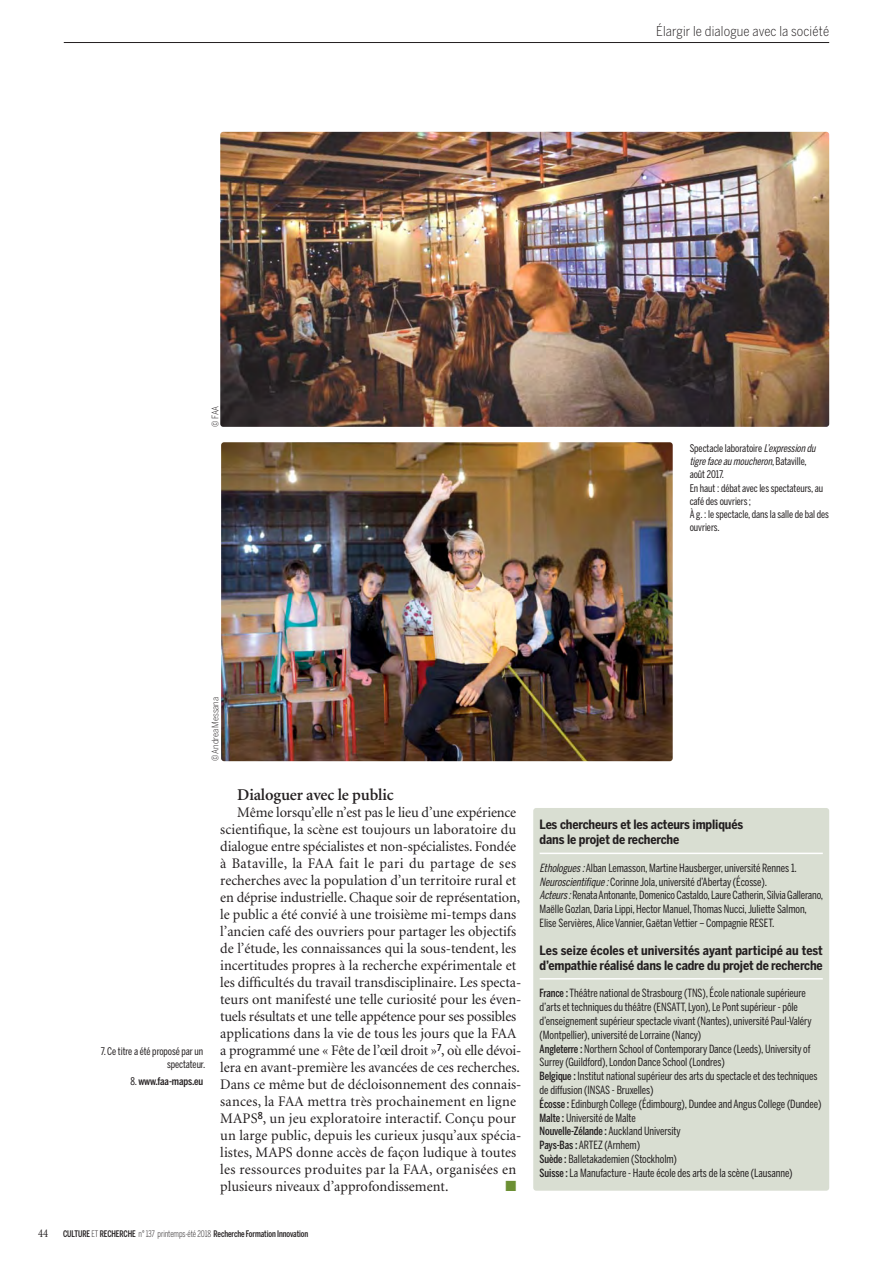
<style>
.page{position:relative;width:893px;height:1263px;background:#fff}
.page>*{position:absolute;margin:0;border:0;box-sizing:border-box;transform-origin:0 0}
.t1{font:600 16.5px "Minion";letter-spacing:-.01em;color:#231f20}
.t2{font:14.7px/17px "Minion";color:#231f20}
.t3{font:14.7px "Zapf Dingbats";color:#6c9034}
.t4{font:300 13.5px "Benton Sans Cond";letter-spacing:.01em;color:#231f20}
.t5{font:700 12.75px/14.9px "Benton Sans Cond";letter-spacing:-.01em;color:#231f20}
.t6{font:11.25px/13.8px "Benton Sans Comp";letter-spacing:-.005em;color:#231f20}
.t7{font:10.5px/13.2px "Benton Sans Comp";letter-spacing:-.005em;color:#231f20;text-align:right}
.t8{font:500 10.5px "Benton Sans Comp";letter-spacing:-.01em;color:#231f20;scale:1.05 1}
.t9{font:500 9px "Benton Sans Comp";letter-spacing:-.01em;color:#231f20}
.t10{font:300 9px "Benton Sans Cond";letter-spacing:-.005em;color:#231f20}
.s1{font-style:italic}
.s2{font-weight:400}
.s3{font-family:"Minion";font-weight:400;font-stretch:condensed;font-size:12px}
.s4{font-weight:300}
.s5{font-weight:500}
</style>
<div class="page">
<hr style="left:64px;top:42px;width:765px;height:1px;background:#231f20">
<img style="left:220px;top:132px;width:609px;height:295px;border-radius:3px">
<div style="left:533px;top:808px;width:296px;height:383px;background:#d9ded2;border-radius:3px"></div>
<hr style="left:540px;top:853px;width:283px;height:1px;background:#fff">
<hr style="left:540px;top:978px;width:283px;height:1px;background:#fff">
<img style="left:221px;top:442px;width:452px;height:319px;border-radius:3px">
<p class="t4" style="left:656px;top:26px;width:175px">Élargir le dialogue avec la société</p>
<p class="t10" style="left:212px;top:427px;width:23px;rotate:-90deg">© FAA</p>
<p class="t7" style="left:690px;top:443px;width:141px;text-align:left">Spectacle laboratoire <span class="s1">L’expression du tigre face au moucheron</span>, B a t a v i l l e ,<br>août 2017.<br>En haut : débat avec les spectateurs, au café des ouvriers ;<br>À g. : le spectacle, dans la salle de bal des ouvriers.</p>
<p class="t10" style="left:212px;top:761px;width:65px;rotate:-90deg">© Andrea Messana</p>
<p class="t7" style="left:101px;top:1045px;width:106px">7. Ce titre a été proposé par un spectateur.</p>
<p class="t8" style="left:130px;top:1077px;width:71px"><span class="s2">8.</span> www.faa-maps.eu</p>
<p class="t1" style="left:237px;top:788px;width:158px">Dialoguer avec le public</p>
<p class="t2" style="left:220px;top:804px;width:303px;text-indent:17px">Même lorsqu’elle n’est pas le lieu d’une expérience scientifique, la scène est toujours un laboratoire du dialogue entre spécialistes et non-spécialistes. Fondée à Bataville, la FAA fait le pari du partage de ses recherches avec la population d’un territoire rural et en déprise industrielle. Chaque soir de représentation, le public a été convié à une troisième mi-temps dans l’ancien café des ouvriers pour partager les objectifs de l’étude, les connaissances qui la sous-tendent, les incertitudes propres à la recherche expérimentale et les difficultés du travail transdisciplinaire. Les specta&shy;teurs ont manifesté une telle curiosité pour les éven&shy;tuels résultats et une telle appétence pour ses possibles applications dans la vie de tous les jours que la FAA a programmé une « Fête de l’œil droit »<sup>7</sup>, où elle dévoi&shy;lera en avant-première les avancées de ces recherches.<br>Dans ce même but de décloisonnement des connais&shy;sances, la FAA mettra très prochainement en ligne MAPS<sup>8</sup>, un jeu exploratoire interactif. Conçu pour un large public, depuis les curieux jusqu’aux spécia&shy;listes, MAPS donne accès de façon ludique à toutes les ressources produites par la FAA, organisées en plusieurs niveaux d’approfondissement.</p>
<p class="t3" style="left:505px;top:1179px;width:12px">■</p>
<p class="t9" style="left:38px;top:1231px;width:272px"><span class="s3">44</span> CULTURE <span class="s4">ET</span> RECHERCHE <span class="s4">n° 137 printemps-été 2018</span> Recherche Formation Innovation</p>
<p class="t5" style="left:540px;top:818px;width:205px">Les chercheurs et les acteurs impliqués dans le projet de recherche</p>
<p class="t6" style="left:540px;top:862px;width:285px"><span class="s1">Ethologues:</span>Alban Lemasson, Martine Hausberger, université Rennes 1.<br><span class="s1">Neuroscientifique :</span>Corinne Jola, université d’Abertay (Écosse).<br><span class="s1">Acteurs:</span>Renata Antonante, Domenico Castaldo, Laure Catherin, Silvia Gallerano, Maëlle Gozlan, Daria Lippi, Hector Manuel, Thomas Nucci, Juliette Salmon, Elise Servières, Alice Vannier, Gaëtan Vettier – Compagnie RESET.</p>
<p class="t5" style="left:540px;top:944px;width:285px">Les seize écoles et universités ayant participé au test d’empathie réalisé dans le cadre du projet de recherche</p>
<p class="t6" style="left:540px;top:987px;width:283px"><span class="s5">France :</span> Théâtre national de Strasbourg (TNS), École nationale supérieure d’arts et techniques du théâtre (ENSATT, Lyon), Le Pont supérieur - pôle d’enseignement supérieur spectacle vivant (Nantes), université Paul-Valéry (Montpellier), université de Lorraine (Nancy)<br><span class="s5">Angleterre :</span> Northern School of Contemporary Dance (Leeds), University of Surrey (Guildford), London Dance School (Londres)<br><span class="s5">Belgique :</span> Institut national supérieur des arts du spectacle et des techniques de diffusion (INSAS - Bruxelles)<br><span class="s5">Écosse :</span> Edinburgh College (Édimbourg), Dundee and Angus College (Dundee)<br><span class="s5">Malte :</span> Université de Malte<br><span class="s5">Nouvelle-Zélande :</span> Auckland University<br><span class="s5">Pays-Bas :</span> ARTEZ (Arnhem)<br><span class="s5">Suède :</span> Balletakademien (Stockholm)<br><span class="s5">Suisse :</span> La Manufacture - Haute école des arts de la scène (Lausanne)</p>
</div>
